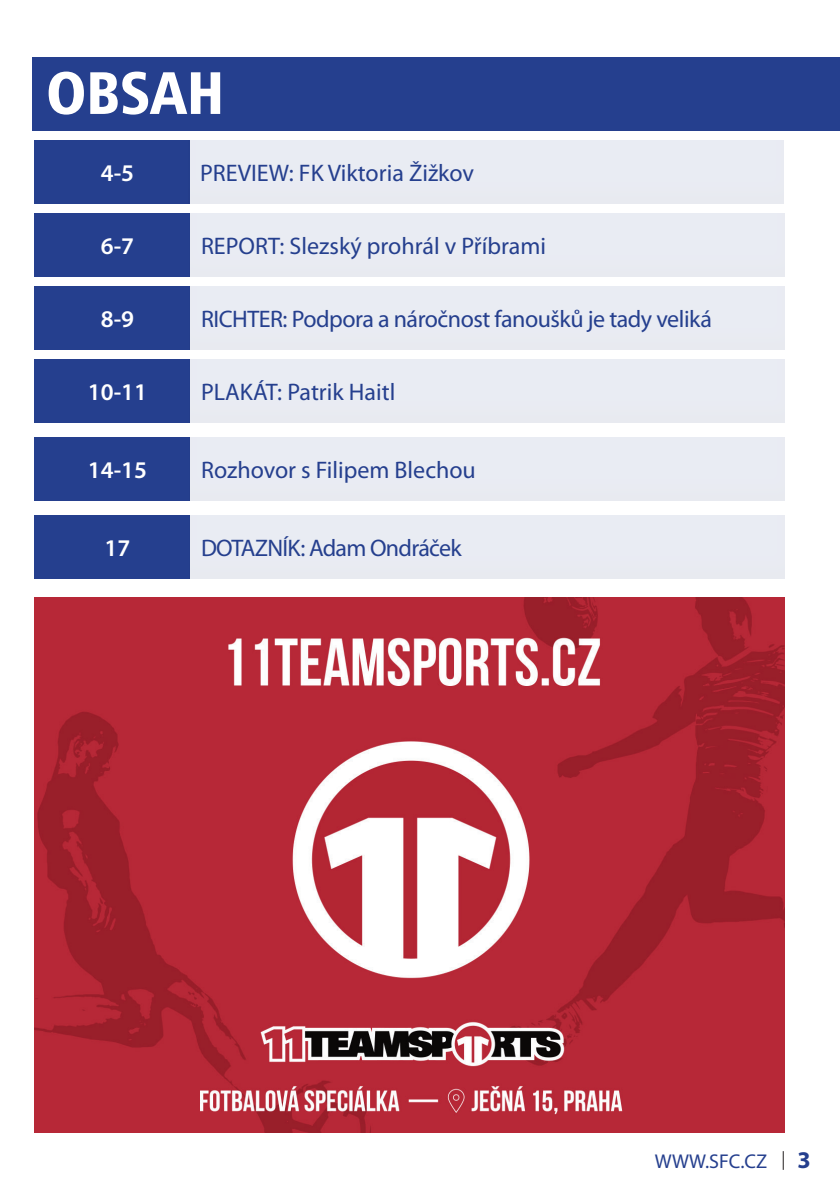
<style>
.page{position:relative;width:840px;height:1191px;background:#fff}
.page>*{position:absolute;margin:0;border:0;box-sizing:border-box;transform-origin:0 0}
.t1{font:60px "Humanist 777 BT Black Condensed B";color:#fff}
.t2{font:24px "Myriad Pro";letter-spacing:-.005em;color:#253f8e}
.t3{font:600 24px "Myriad Pro";color:#fff}
.t4{font:24px "Myriad Pro";letter-spacing:-.03em;color:#253f8e}
.t5{font:700 24px "Myriad Pro";color:#253f8e}
.t6{font:20px "Myriad Pro";color:#253f8e}
</style>
<div class="page">
<svg style="left:782px;top:1151px;width:1px;height:18px"></svg>
<div style="left:33px;top:57px;width:806px;height:73px;background:#253f8e"></div>
<div style="left:34px;top:140px;width:155px;height:64px;background:#253f8e"></div>
<div style="left:187px;top:138px;width:598px;height:67px;background:#e9ecf3"></div>
<div style="left:34px;top:213px;width:155px;height:64px;background:#253f8e"></div>
<div style="left:188px;top:211px;width:598px;height:67px;background:#e9ecf3"></div>
<div style="left:34px;top:286px;width:155px;height:64px;background:#253f8e"></div>
<div style="left:188px;top:284px;width:598px;height:66px;background:#e9ecf3"></div>
<div style="left:34px;top:359px;width:155px;height:64px;background:#253f8e"></div>
<div style="left:188px;top:357px;width:598px;height:66px;background:#e9ecf3"></div>
<img style="left:34px;top:597px;width:750px;height:535px">
<div style="left:34px;top:437px;width:155px;height:64px;background:#253f8e"></div>
<div style="left:188px;top:435px;width:598px;height:67px;background:#e9ecf3"></div>
<div style="left:34px;top:515px;width:155px;height:63px;background:#253f8e"></div>
<div style="left:188px;top:513px;width:598px;height:66px;background:#e9ecf3"></div>
<h1 class="t1" style="left:46px;top:55px;width:179px">OBSAH</h1>
<p class="t3" style="left:101px;top:158px;width:35px">4-5</p>
<p class="t2" style="left:200px;top:158px;width:275px">PREVIEW: FK Viktoria Žižkov</p>
<p class="t3" style="left:101px;top:231px;width:35px">6-7</p>
<p class="t2" style="left:201px;top:231px;width:346px">REPORT: Slezský prohrál v Příbrami</p>
<p class="t3" style="left:101px;top:304px;width:35px">8-9</p>
<p class="t2" style="left:201px;top:304px;width:512px">RICHTER: Podpora a náročnost fanoušků je tady veliká</p>
<p class="t3" style="left:88px;top:377px;width:61px">10-11</p>
<p class="t2" style="left:201px;top:377px;width:196px">PLAKÁT: Patrik Haitl</p>
<p class="t3" style="left:88px;top:454px;width:61px">14-15</p>
<p class="t2" style="left:201px;top:455px;width:276px">Rozhovor s Filipem Blechou</p>
<p class="t3" style="left:104px;top:532px;width:27px">17</p>
<p class="t4" style="left:201px;top:533px;width:262px">DOTAZNÍK: Adam Ondráček</p>
<p class="t6" style="left:654px;top:1149px;width:114px">WWW.SFC.CZ</p>
<p class="t5" style="left:797px;top:1144px;width:15px">3</p>
</div>
